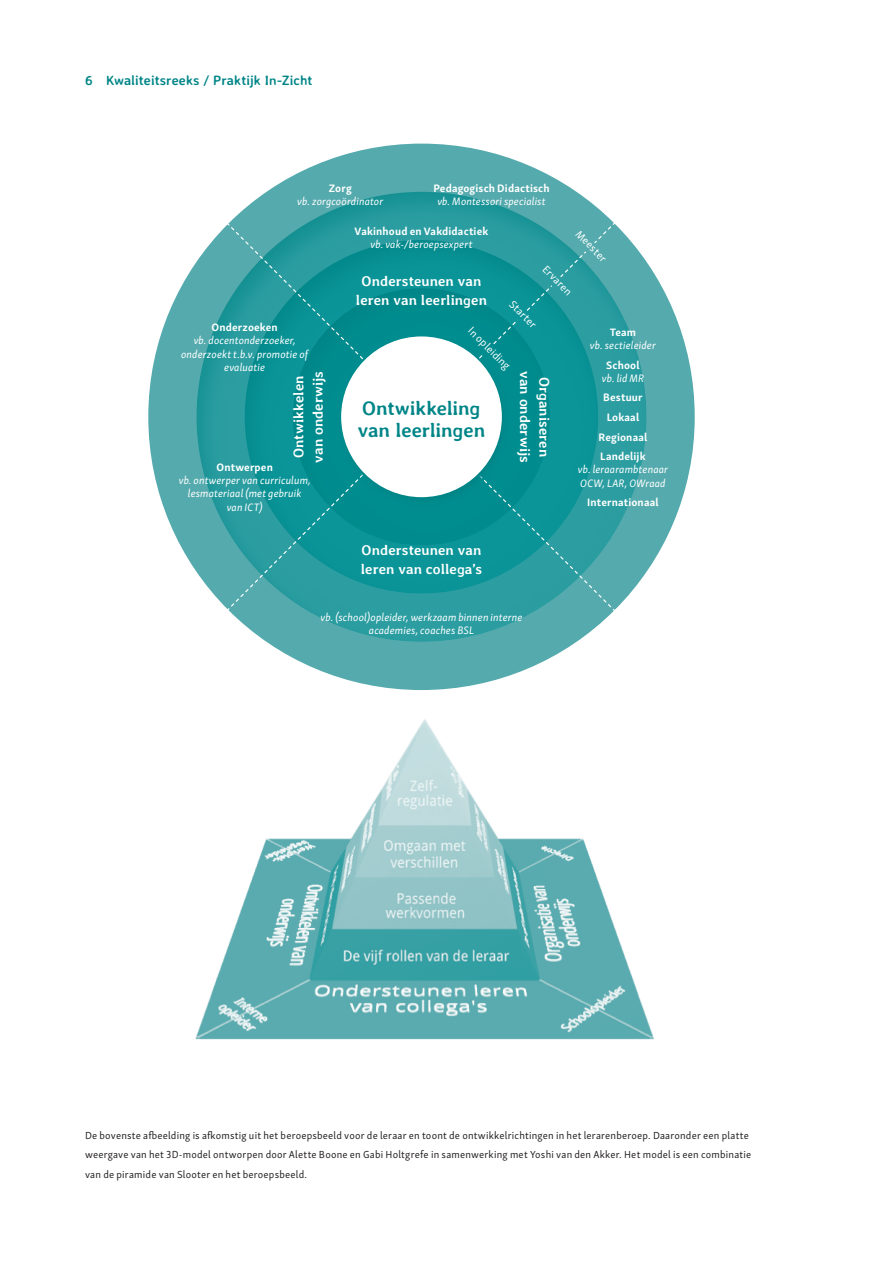
<style>
.page{position:relative;width:893px;height:1263px;background:#fff}
.page>*{position:absolute;margin:0;border:0;box-sizing:border-box;transform-origin:0 0}
.t1{font:700 19.8px/22px "Averia Libre";letter-spacing:-.01em;color:#008587}
.t2{font:700 14.25px/19.4px "Averia Libre";color:#fff;text-align:center}
.t3{font:700 13.5px "Averia Sans Libre";color:#008587}
.t4{font:italic 11.1px/13.2px "Skolar Sans Latn";letter-spacing:.01em;color:#fff;text-align:center}
.t5{font:700 11.1px "Skolar Sans Latn";letter-spacing:.015em;color:#fff}
.t6{font:11.1px "Skolar Sans Latn";color:#fff}
.voetnoot{font:10.5px/19.5px "Skolar Sans Latn";letter-spacing:.02em;color:#231f20}
</style>
<div class="page">
<img style="left:195px;top:719px;width:459px;height:321px">
<div style="left:148px;top:144px;width:547px;height:546px;background:#55aaad;border-radius:50%"></div>
<svg style="left:182px;top:178px;width:478px;height:477px"></svg>
<div style="left:338px;top:335px;width:171px;height:171px;background:#008c8e"></div>
<div style="left:341px;top:336px;width:161px;height:161px;background:#fff;border-radius:50%"></div>
<svg style="left:463px;top:227px;width:148px;height:149px"></svg>
<p class="t3" style="left:85px;top:72px;width:229px">6 Kwaliteitsreeks / Praktijk In-Zicht</p>
<p class="t5" style="left:329px;top:179px;width:25px">Zorg</p>
<p class="t4" style="left:297px;top:194px;width:88px">vb. zorgcoördinator</p>
<p class="t5" style="left:433px;top:179px;width:118px">Pedagogisch Didactisch</p>
<p class="t4" style="left:437px;top:194px;width:110px">vb. Montessori specialist</p>
<p class="t5" style="left:355px;top:222px;width:135px">Vakinhoud en Vakdidactiek</p>
<p class="t4" style="left:370px;top:237px;width:103px">vb. vak-/beroepsexpert</p>
<p class="t6" style="left:583px;top:226px;width:40px;rotate:45deg">Meester</p>
<p class="t5" style="left:212px;top:318px;width:68px">Onderzoeken</p>
<p class="t4" style="left:181px;top:333px;width:129px">vb. docentonderzoeker, onderzoekt t.b.v. promotie of evaluatie</p>
<p class="t2" style="left:289px;top:463px;width:93px;rotate:-90deg">Ontwikkelen van onderwijs</p>
<p class="t5" style="left:217px;top:458px;width:58px">Ontwerpen</p>
<p class="t4" style="left:179px;top:473px;width:133px">vb. ontwerper van curriculum, lesmateriaal (met gebruik van ICT)</p>
<p class="t6" style="left:550px;top:261px;width:38px;rotate:45deg">Ervaren</p>
<p class="t2" style="left:356px;top:271px;width:133px">Ondersteunen van leren van leerlingen</p>
<p class="t6" style="left:517px;top:296px;width:35px;rotate:45deg">Starter</p>
<p class="t6" style="left:476px;top:323px;width:56px;rotate:45deg">In opleiding</p>
<p class="t5" style="left:610px;top:323px;width:28px">Team</p>
<p class="t4" style="left:590px;top:338px;width:68px">vb. sectieleider</p>
<p class="t5" style="left:606px;top:356px;width:35px">School</p>
<p class="t4" style="left:602px;top:371px;width:44px">vb. lid MR</p>
<p class="t5" style="left:603px;top:389px;width:41px">Bestuur</p>
<p class="t5" style="left:607px;top:408px;width:34px">Lokaal</p>
<p class="t5" style="left:599px;top:428px;width:50px">Regionaal</p>
<p class="t5" style="left:600px;top:447px;width:47px">Landelijk</p>
<p class="t4" style="left:578px;top:462px;width:92px;text-align:left">vb. leraarambtenaar<br>OCW, LAR, OWraad</p>
<p class="t5" style="left:587px;top:493px;width:73px">Internationaal</p>
<p class="t2" style="left:554px;top:371px;width:93px;rotate:90deg">Organiseren van onderwijs</p>
<p class="t1" style="left:358px;top:397px;width:129px">Ontwikkeling van leerlingen</p>
<p class="t2" style="left:361px;top:540px;width:123px;text-align:left">Ondersteunen van leren van collega’s</p>
<p class="t4" style="left:320px;top:610px;width:204px">vb. (school)opleider, werkzaam binnen interne academies, coaches BSL</p>
<p class="voetnoot" style="left:85px;top:1125px;width:668px">De bovenste afbeelding is afkomstig uit het beroepsbeeld voor de leraar en toont de ontwikkelrichtingen in het lerarenberoep. Daaronder een platte weergave van het 3D-model ontworpen door Alette Boone en Gabi Holtgrefe in samenwerking met Yoshi van den Akker. Het model is een combinatie van de piramide van Slooter en het beroepsbeeld.</p>
</div>
